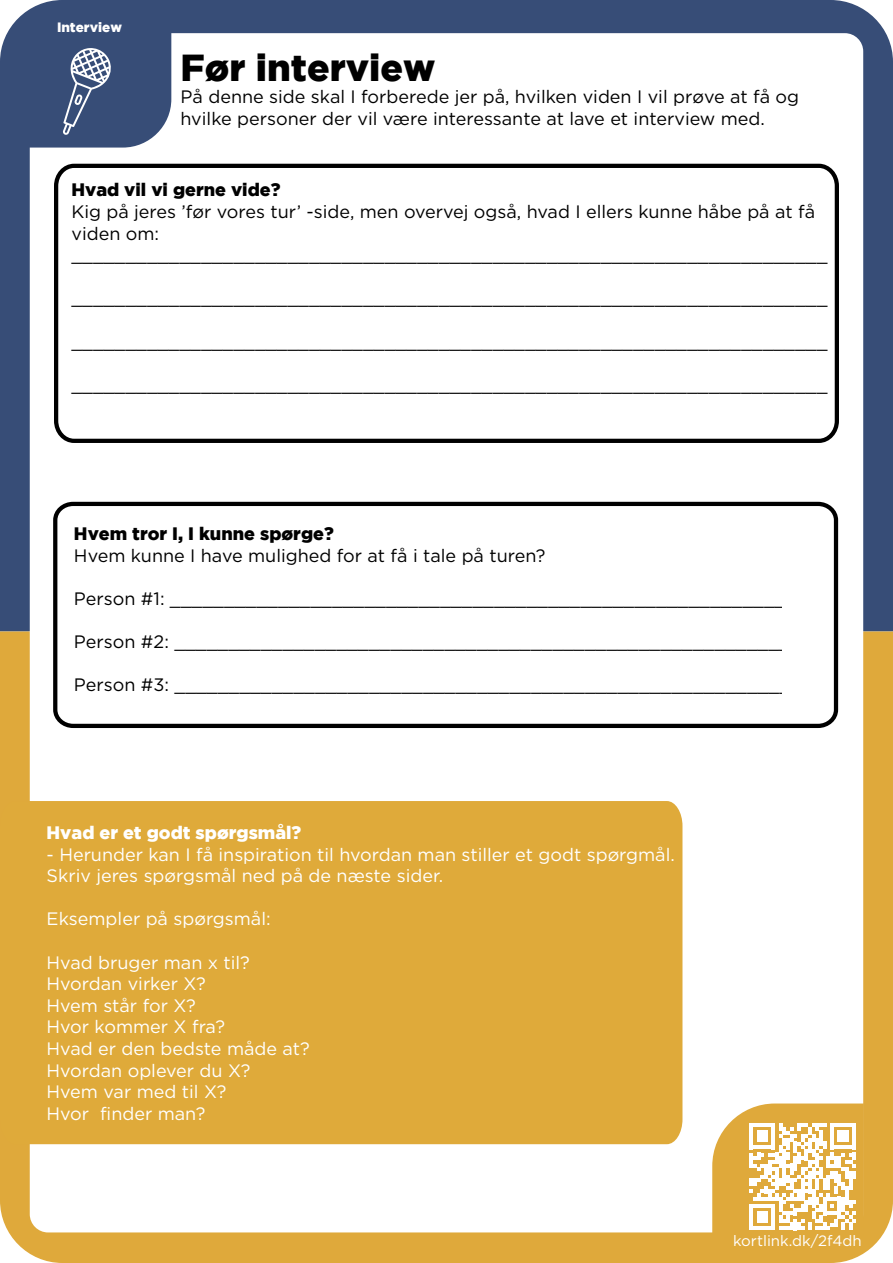
<style>
.page{position:relative;width:893px;height:1263px;background:#fff}
.page>*{position:absolute;margin:0;border:0;box-sizing:border-box;transform-origin:0 0}
.t1{font:900 37.5px "Gotham";color:#000}
.t2{font:18px/21.6px "Gotham";color:#000}
.t3{font:18px/21.6px "Gotham";color:#fff}
.t4{font:900 18px "Gotham";color:#000}
.t5{font:900 18px "Gotham";color:#fff}
.t6{font:15px "Gotham";color:#fff}
.t7{font:900 13.5px "Gotham";color:#fff}
</style>
<div class="page">
<div style="left:0;top:0;width:893px;height:631px;background:#374d77"></div>
<div style="left:0;top:631px;width:893px;height:632px;background:#dfa93b"></div>
<div style="left:30px;top:33px;width:833px;height:1199px;background:#fff;border-radius:18px"></div>
<svg style="left:26px;top:22px;width:145px;height:126px"></svg>
<div style="left:0;top:801px;width:682px;height:343px;background:#dfaa3a"></div>
<svg style="left:712px;top:1103px;width:152px;height:131px"></svg>
<svg style="left:54px;top:163px;width:785px;height:280px"></svg>
<div style="left:53px;top:502px;width:785px;height:226px;border:4px solid #000;border-radius:17px"></div>
<p class="t7" style="left:57px;top:20px;width:67px">Interview</p>
<h1 class="t1" style="left:181px;top:46px;width:256px">Før interview</h1>
<p class="t2" style="left:181px;top:85px;width:620px">På denne side skal I forberede jer på, hvilken viden I vil prøve at få og hvilke personer der vil være interessante at lave et interview med.</p>
<p class="t4" style="left:71px;top:180px;width:211px">Hvad vil vi gerne vide?</p>
<p class="t2" style="left:71px;top:200px;width:757px">Kig på jeres ’før vores tur’ -side, men overvej også, hvad I ellers kunne håbe på at få viden om: ______________________________________________________________________</p>
<p class="t2" style="left:71px;top:287px;width:757px">______________________________________________________________________</p>
<p class="t2" style="left:71px;top:330px;width:757px">______________________________________________________________________</p>
<p class="t2" style="left:71px;top:373px;width:757px">______________________________________________________________________</p>
<p class="t4" style="left:74px;top:523px;width:261px">Hvem tror I, I kunne spørge?</p>
<p class="t2" style="left:74px;top:544px;width:473px">Hvem kunne I have mulighed for at få i tale på turen?</p>
<p class="t2" style="left:74px;top:587px;width:713px">Person #1: _________________________________________________________</p>
<p class="t2" style="left:74px;top:631px;width:717px">Person #2: _________________________________________________________</p>
<p class="t2" style="left:74px;top:674px;width:718px">Person #3: _________________________________________________________</p>
<p class="t5" style="left:47px;top:822px;width:256px">Hvad er et godt spørgsmål?</p>
<p class="t3" style="left:47px;top:843px;width:630px">- Herunder kan I få inspiration til hvordan man stiller et godt spørgmål.<br>Skriv jeres spørgsmål ned på de næste sider.</p>
<p class="t3" style="left:47px;top:908px;width:226px">Eksempler på spørgsmål:</p>
<p class="t3" style="left:47px;top:951px;width:265px">Hvad bruger man x til?<br>Hvordan virker X?<br>Hvem står for X?<br>Hvor kommer X fra?<br>Hvad er den bedste måde at?<br>Hvordan oplever du X?<br>Hvem var med til X?<br>Hvor finder man?</p>
<p class="t6" style="left:733px;top:1233px;width:130px">kortlink.dk/2f4dh</p>
</div>
